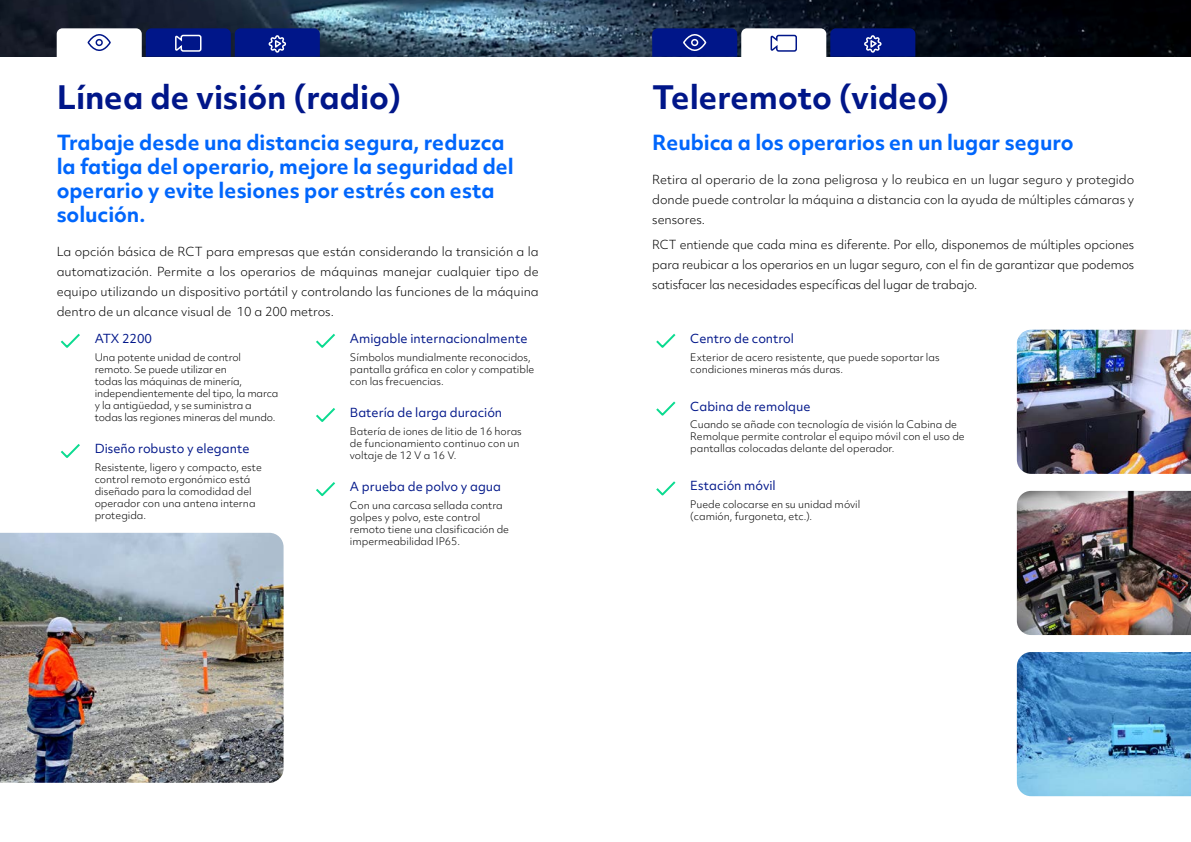
<style>
.page{position:relative;width:1191px;height:842px;background:#fff}
.page>*{position:absolute;margin:0;border:0;box-sizing:border-box;transform-origin:0 0}
.t1{font:700 31px "Objektiv Mk 2";color:#001689}
.t2{font:700 20px/24px "Objektiv Mk 2";color:#0066fc}
.t3{font:300 12px/20px "Objektiv Mk 2";color:#000;text-align:justify}
.t4{font:12px "Objektiv Mk 2";color:#001689}
.t5{font:300 10px/12px "Objektiv Mk 2";color:#000}
</style>
<div class="page">
<svg style="left:60px;top:333px;width:20px;height:15px"></svg>
<svg style="left:60px;top:444px;width:20px;height:14px"></svg>
<svg style="left:316px;top:333px;width:19px;height:15px"></svg>
<svg style="left:316px;top:408px;width:19px;height:14px"></svg>
<svg style="left:316px;top:482px;width:19px;height:15px"></svg>
<img style="left:0;top:533px;width:283px;height:250px">
<img style="left:1016px;top:330px;width:175px;height:144px">
<svg style="left:656px;top:333px;width:20px;height:15px"></svg>
<svg style="left:656px;top:401px;width:20px;height:15px"></svg>
<svg style="left:656px;top:481px;width:20px;height:15px"></svg>
<img style="left:1016px;top:491px;width:175px;height:144px">
<img style="left:1016px;top:652px;width:175px;height:144px">
<img style="left:0;top:0;width:1191px;height:57px">
<svg style="left:57px;top:25px;width:263px;height:32px"></svg>
<svg style="left:652px;top:25px;width:263px;height:32px"></svg>
<h1 class="t1" style="left:57px;top:75px;width:346px">Línea de visión (radio)</h1>
<h2 class="t2" style="left:57px;top:130px;width:458px">Trabaje desde una distancia segura, reduzca la fatiga del operario, mejore la seguridad del operario y evite lesiones por estrés con esta solución.</h2>
<p class="t3" style="left:57px;top:241px;width:483px">La opción básica de RCT para empresas que están considerando la transición a la automatización. Permite a los operarios de máquinas manejar cualquier tipo de equipo utilizando un dispositivo portátil y controlando las funciones de la máquina dentro de un alcance visual de 10 a 200 metros.</p>
<p class="t4" style="left:95px;top:330px;width:59px">ATX 2200</p>
<p class="t5" style="left:95px;top:351px;width:185px">Una potente unidad de control remoto. Se puede utilizar en<br>todas las máquinas de minería, independientemente del tipo, la marca y la antigüedad, y se suministra a todas las regiones mineras del mundo.</p>
<p class="t4" style="left:95px;top:440px;width:156px">Diseño robusto y elegante</p>
<p class="t5" style="left:95px;top:461px;width:169px">Resistente, ligero y compacto, este control remoto ergonómico está diseñado para la comodidad del operador con una antena interna protegida.</p>
<p class="t4" style="left:350px;top:330px;width:179px">Amigable internacionalmente</p>
<p class="t5" style="left:350px;top:351px;width:186px">Símbolos mundialmente reconocidos, pantalla gráfica en color y compatible con las frecuencias.</p>
<p class="t4" style="left:350px;top:404px;width:154px">Batería de larga duración</p>
<p class="t5" style="left:350px;top:425px;width:173px">Batería de iones de litio de 16 horas de funcionamiento continuo con un voltaje de 12 V a 16 V.</p>
<p class="t4" style="left:350px;top:478px;width:153px">A prueba de polvo y agua</p>
<p class="t5" style="left:350px;top:499px;width:161px">Con una carcasa sellada contra golpes y polvo, este control remoto tiene una clasificación de impermeabilidad IP65.</p>
<h1 class="t1" style="left:652px;top:75px;width:299px">Teleremoto (video)</h1>
<h2 class="t2" style="left:652px;top:130px;width:423px">Reubica a los operarios en un lugar seguro</h2>
<p class="t3" style="left:652px;top:169px;width:483px">Retira al operario de la zona peligrosa y lo reubica en un lugar seguro y protegido donde puede controlar la máquina a distancia con la ayuda de múltiples cámaras y sensores.</p>
<p class="t3" style="left:652px;top:235px;width:483px">RCT entiende que cada mina es diferente. Por ello, disponemos de múltiples opciones para reubicar a los operarios en un lugar seguro, con el fin de garantizar que podemos satisfacer las necesidades específicas del lugar de trabajo.</p>
<p class="t4" style="left:690px;top:330px;width:105px">Centro de control</p>
<p class="t5" style="left:690px;top:351px;width:251px">Exterior de acero resistente, que puede soportar las condiciones mineras más duras.</p>
<p class="t4" style="left:690px;top:398px;width:122px">Cabina de remolque</p>
<p class="t5" style="left:690px;top:418px;width:276px">Cuando se añade con tecnología de visión la Cabina de<br>Remolque permite controlar el equipo móvil con el uso de pantallas colocadas delante del operador.</p>
<p class="t4" style="left:690px;top:478px;width:87px">Estación móvil</p>
<p class="t5" style="left:690px;top:498px;width:171px">Puede colocarse en su unidad móvil (camión, furgoneta, etc.).</p>
</div>
